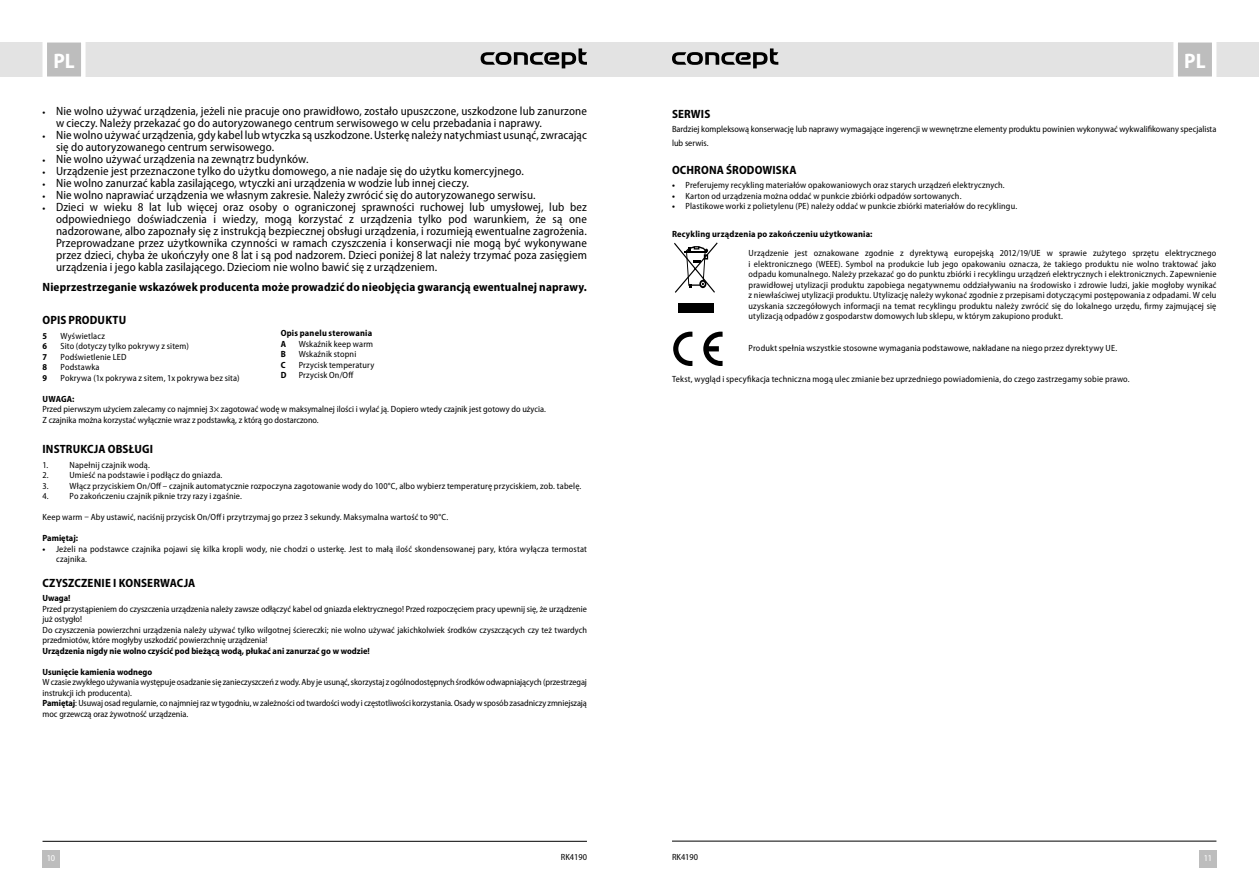
<style>
.page{position:relative;width:1259px;height:893px;background:#fff}
.page>*{position:absolute;margin:0;border:0;box-sizing:border-box;transform-origin:0 0}
.t1{font:700 semi-condensed 21px "Myriad Pro";color:#fff}
.t2{font:semi-condensed 12px/12px "Myriad Pro";letter-spacing:.01em;color:#000}
.Odrážky-moje_norm{font:700 semi-condensed 12px "Myriad Pro";letter-spacing:.015em;color:#000}
.Nadpis_odsazení_1_mm{font:700 semi-condensed 12px "Myriad Pro";letter-spacing:.01em;color:#000}
.Text{font:semi-condensed 9px/10.5px "Myriad Pro";letter-spacing:.02em;color:#000}
.text{font:semi-condensed 9px/10.5px "Myriad Pro";color:#000}
.text-2{font:700 semi-condensed 9px "Myriad Pro";color:#000}
.Odrážky_čísla_od_1{font:semi-condensed 9px "Myriad Pro";letter-spacing:.02em;color:#000}
.Text-2{font:700 semi-condensed 9px "Myriad Pro";letter-spacing:.025em;color:#000}
.Odrážky-moje_bold{font:700 semi-condensed 9px "Myriad Pro";letter-spacing:.025em;color:#000}
.Odrážky-moje_norm_čí{font:700 semi-condensed 9px "Myriad Pro";letter-spacing:.01em;color:#000}
.t3{font:semi-condensed 9px "Myriad Pro";color:#fff}
.s1{font-weight:700;font-size:9px}
.s2{font-weight:700}
</style>
<div class="page">
<div style="left:629px;top:43px;width:630px;height:34px;background:#e3e3e3"></div>
<div style="left:0;top:43px;width:629px;height:34px;background:#e3e3e3"></div>
<div style="left:43px;top:850px;width:17px;height:17px;background:#bdbdbd"></div>
<div style="left:1199px;top:850px;width:17px;height:17px;background:#bdbdbd"></div>
<svg style="left:1171px;top:42px;width:47px;height:35px;background:#cecece"></svg>
<svg style="left:40px;top:42px;width:48px;height:35px;background:#cecece"></svg>
<hr style="left:672px;top:841px;width:544px;height:1px;background:#000">
<hr style="left:43px;top:841px;width:544px;height:1px;background:#000">
<svg style="left:480px;top:48px;width:107px;height:20px"></svg>
<svg style="left:672px;top:48px;width:106px;height:20px"></svg>
<div style="left:678px;top:303px;width:35px;height:10px;background:#000"></div>
<svg style="left:674px;top:242px;width:44px;height:51px"></svg>
<svg style="left:673px;top:331px;width:19px;height:35px"></svg>
<svg style="left:703px;top:331px;width:20px;height:35px"></svg>
<h1 class="t1" style="left:53px;top:48px;width:23px">PL</h1>
<h1 class="t1" style="left:1184px;top:48px;width:23px">PL</h1>
<p class="t2" style="left:56px;top:105px;width:532px;text-indent:-14px"><span class="s1">•</span> Nie wolno używać urządzenia, jeżeli nie pracuje ono prawidłowo, zostało upuszczone, uszkodzone lub zanurzone w cieczy. Należy przekazać go do autoryzowanego centrum serwisowego w celu przebadania i naprawy.</p>
<p class="t2" style="left:56px;top:129px;width:532px;text-indent:-14px"><span class="s1">•</span> Nie wolno używać urządzenia, gdy kabel lub wtyczka są uszkodzone. Usterkę należy natychmiast usunąć, zwracając się do autoryzowanego centrum serwisowego.</p>
<p class="t2" style="left:43px;top:153px;width:267px"><span class="s1">•</span> Nie wolno używać urządzenia na zewnątrz budynków.</p>
<p class="t2" style="left:43px;top:165px;width:483px"><span class="s1">•</span> Urządzenie jest przeznaczone tylko do użytku domowego, a nie nadaje się do użytku komercyjnego.</p>
<p class="t2" style="left:43px;top:177px;width:428px"><span class="s1">•</span> Nie wolno zanurzać kabla zasilającego, wtyczki ani urządzenia w wodzie lub innej cieczy.</p>
<p class="t2" style="left:43px;top:189px;width:494px"><span class="s1">•</span> Nie wolno naprawiać urządzenia we własnym zakresie. Należy zwrócić się do autoryzowanego serwisu.</p>
<p class="t2" style="left:56px;top:201px;width:532px;text-align:justify;text-indent:-14px"><span class="s1">•</span> Dzieci w wieku 8 lat lub więcej oraz osoby o ograniczonej sprawności ruchowej lub umysłowej, lub bez odpowiedniego doświadczenia i wiedzy, mogą korzystać z urządzenia tylko pod warunkiem, że są one nadzorowane, albo zapoznały się z instrukcją bezpiecznej obsługi urządzenia, i rozumieją ewentualne zagrożenia.<br>Przeprowadzane przez użytkownika czynności w ramach czyszczenia i konserwacji nie mogą być wykonywane przez dzieci, chyba że ukończyły one 8 lat i są pod nadzorem. Dzieci poniżej 8 lat należy trzymać poza zasięgiem urządzenia i jego kabla zasilającego. Dzieciom nie wolno bawić się z urządzeniem.</p>
<p class="Odrážky-moje_norm" style="left:43px;top:279px;width:546px">Nieprzestrzeganie wskazówek producenta może prowadzić do nieobjęcia gwarancją ewentualnej naprawy.</p>
<p class="Nadpis_odsazení_1_mm" style="left:43px;top:312px;width:85px">OPIS PRODUKTU</p>
<p class="text-2" style="left:43px;top:330px;width:6px">5</p>
<p class="Text" style="left:61px;top:330px;width:46px">Wyświetlacz</p>
<p class="text-2" style="left:43px;top:341px;width:6px">6</p>
<p class="Text" style="left:61px;top:341px;width:130px">Sito (dotyczy tylko pokrywy z sitem)</p>
<p class="text-2" style="left:43px;top:351px;width:6px">7</p>
<p class="Text" style="left:61px;top:351px;width:67px">Podświetlenie LED</p>
<p class="text-2" style="left:43px;top:362px;width:6px">8</p>
<p class="Text" style="left:61px;top:362px;width:41px">Podstawka</p>
<p class="text-2" style="left:43px;top:372px;width:6px">9</p>
<p class="Text" style="left:61px;top:372px;width:181px">Pokrywa (1x pokrywa z sitem, 1x pokrywa bez sita)</p>
<p class="Odrážky-moje_norm_čí" style="left:43px;top:393px;width:34px">UWAGA:</p>
<p class="text" style="left:43px;top:404px;width:505px">Przed pierwszym użyciem zalecamy co najmniej 3× zagotować wodę w maksymalnej ilości i wylać ją. Dopiero wtedy czajnik jest gotowy do użycia.</p>
<p class="text" style="left:43px;top:414px;width:278px">Z czajnika można korzystać wyłącznie wraz z podstawką, z którą go dostarczono.</p>
<p class="Nadpis_odsazení_1_mm" style="left:43px;top:441px;width:112px">INSTRUKCJA OBSŁUGI</p>
<p class="Text" style="left:43px;top:459px;width:109px">1. Napełnij czajnik wodą.</p>
<p class="Text" style="left:43px;top:470px;width:181px">2. Umieść na podstawie i podłącz do gniazda.</p>
<p class="Text" style="left:43px;top:480px;width:540px">3. Włącz przyciskiem On/Off – czajnik automatycznie rozpoczyna zagotowanie wody do 100°C, albo wybierz temperaturę przyciskiem, zob. tabelę.</p>
<p class="Text" style="left:43px;top:491px;width:201px">4. Po zakończeniu czajnik piknie trzy razy i zgaśnie.</p>
<p class="Odrážky_čísla_od_1" style="left:43px;top:512px;width:407px">Keep warm – Aby ustawić, naciśnij przycisk On/Off i przytrzymaj go przez 3 sekundy. Maksymalna wartość to 90°C.</p>
<p class="text-2" style="left:43px;top:532px;width:37px">Pamiętaj:</p>
<p class="Text" style="left:56px;top:543px;width:532px;text-indent:-14px"><span class="s2">•</span> Jeżeli na podstawce czajnika pojawi się kilka kropli wody, nie chodzi o usterkę. Jest to małą ilość skondensowanej pary, która wyłącza termostat czajnika.</p>
<p class="Nadpis_odsazení_1_mm" style="left:43px;top:575px;width:154px">CZYSZCZENIE I KONSERWACJA</p>
<p class="text-2" style="left:43px;top:592px;width:30px">Uwaga!</p>
<p class="text" style="left:43px;top:603px;width:546px">Przed przystąpieniem do czyszczenia urządzenia należy zawsze odłączyć kabel od gniazda elektrycznego! Przed rozpoczęciem pracy upewnij się, że urządzenie już ostygło!</p>
<p class="text" style="left:43px;top:624px;width:546px">Do czyszczenia powierzchni urządzenia należy używać tylko wilgotnej ściereczki; nie wolno używać jakichkolwiek środków czyszczących czy też twardych przedmiotów, które mogłyby uszkodzić powierzchnię urządzenia!</p>
<p class="text-2" style="left:43px;top:645px;width:329px">Urządzenia nigdy nie wolno czyścić pod bieżącą wodą, płukać ani zanurzać go w wodzie!</p>
<p class="text-2" style="left:43px;top:666px;width:111px">Usunięcie kamienia wodnego</p>
<p class="text" style="left:43px;top:677px;width:546px">W czasie zwykłego używania występuje osadzanie się zanieczyszczeń z wody. Aby je usunąć, skorzystaj z ogólnodostępnych środków odwapniających (przestrzegaj instrukcji ich producenta).</p>
<p class="text" style="left:43px;top:698px;width:546px"><span class="s2">Pamiętaj</span>: Usuwaj osad regularnie, co najmniej raz w tygodniu, w zależności od twardości wody i częstotliwości korzystania. Osady w sposób zasadniczy zmniejszają moc grzewczą oraz żywotność urządzenia.</p>
<p class="Odrážky-moje_bold" style="left:281px;top:327px;width:93px">Opis panelu sterowania</p>
<p class="text-2" style="left:281px;top:338px;width:7px">A</p>
<p class="Text" style="left:299px;top:338px;width:76px">Wskaźnik keep warm</p>
<p class="text-2" style="left:281px;top:348px;width:7px">B</p>
<p class="Text" style="left:299px;top:349px;width:59px">Wskaźnik stopni</p>
<p class="text-2" style="left:281px;top:359px;width:6px">C</p>
<p class="Text" style="left:299px;top:359px;width:77px">Przycisk temperatury</p>
<p class="text-2" style="left:281px;top:369px;width:7px">D</p>
<p class="Text" style="left:299px;top:370px;width:56px">Przycisk On/Off</p>
<p class="Nadpis_odsazení_1_mm" style="left:672px;top:106px;width:40px">SERWIS</p>
<p class="text" style="left:672px;top:122px;width:546px;line-height:13.8px">Bardziej kompleksową konserwację lub naprawy wymagające ingerencji w wewnętrzne elementy produktu powinien wykonywać wykwalifikowany specjalista lub serwis.</p>
<p class="Nadpis_odsazení_1_mm" style="left:672px;top:162px;width:126px">OCHRONA ŚRODOWISKA</p>
<p class="Text" style="left:672px;top:180px;width:334px"><span class="s2">•</span> Preferujemy recykling materiałów opakowaniowych oraz starych urządzeń elektrycznych.</p>
<p class="Text" style="left:672px;top:191px;width:291px"><span class="s2">•</span> Karton od urządzenia można oddać w punkcie zbiórki odpadów sortowanych.</p>
<p class="Text" style="left:672px;top:201px;width:347px"><span class="s2">•</span> Plastikowe worki z polietylenu (PE) należy oddać w punkcie zbiórki materiałów do recyklingu.</p>
<p class="Text-2" style="left:672px;top:228px;width:202px">Recykling urządzenia po zakończeniu użytkowania:</p>
<p class="Text" style="left:748px;top:248px;width:469px;text-align:justify">Urządzenie jest oznakowane zgodnie z dyrektywą europejską 2012/19/UE w sprawie zużytego sprzętu elektrycznego i elektronicznego (WEEE). Symbol na produkcie lub jego opakowaniu oznacza, że takiego produktu nie wolno traktować jako odpadu komunalnego. Należy przekazać go do punktu zbiórki i recyklingu urządzeń elektrycznych i elektronicznych. Zapewnienie prawidłowej utylizacji produktu zapobiega negatywnemu oddziaływaniu na środowisko i zdrowie ludzi, jakie mogłoby wynikać z niewłaściwej utylizacji produktu. Utylizację należy wykonać zgodnie z przepisami dotyczącymi postępowania z odpadami. W celu uzyskania szczegółowych informacji na temat recyklingu produktu należy zwrócić się do lokalnego urzędu, firmy zajmującej się utylizacją odpadów z gospodarstw domowych lub sklepu, w którym zakupiono produkt.</p>
<p class="Text" style="left:748px;top:342px;width:370px">Produkt spełnia wszystkie stosowne wymagania podstawowe, nakładane na niego przez dyrektywy UE.</p>
<p class="Text" style="left:672px;top:374px;width:459px">Tekst, wygląd i specyfikacja techniczna mogą ulec zmianie bez uprzedniego powiadomienia, do czego zastrzegamy sobie prawo.</p>
<p class="Text" style="left:561px;top:852px;width:28px">RK4190</p>
<p class="Text" style="left:672px;top:852px;width:28px">RK4190</p>
<p class="t3" style="left:47px;top:853px;width:10px">10</p>
<p class="t3" style="left:1204px;top:853px;width:9px">11</p>
</div>
